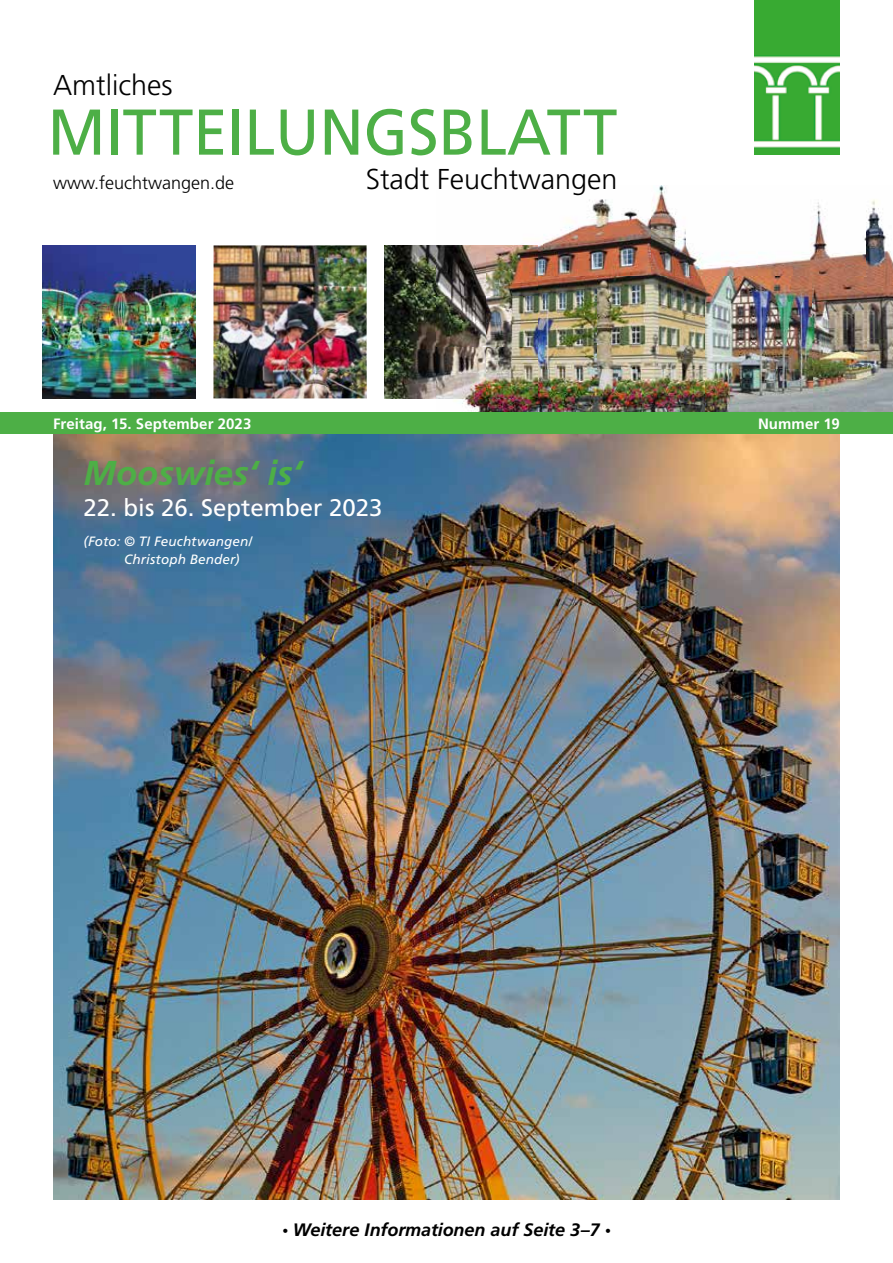
<style>
.page{position:relative;width:893px;height:1263px;background:#fff}
.page>*{position:absolute;margin:0;border:0;box-sizing:border-box;transform-origin:0 0}
.t1{font:64.65px "Frutiger";color:#4daf46;scale:.95 1}
.t2{font:italic 700 34.5px "Frutiger";color:#4daf46}
.t3{font:300 28.65px "Frutiger";color:#000}
.t4{font:24px "Frutiger";color:#fff}
.t5{font:italic 700 18px "Frutiger";letter-spacing:-.005em;color:#000}
.t6{font:300 18px "Frutiger";color:#000}
.t7{font:700 15px "Frutiger";letter-spacing:.005em;color:#fff}
.t8{font:italic 13.5px/18px "Frutiger";letter-spacing:.01em;color:#fff}
.s1{font-size:12px}
</style>
<div class="page">
<img style="left:755px;top:0;width:85px;height:155px">
<img style="left:384px;top:245px;width:153px;height:153px">
<img style="left:437px;top:186px;width:429px;height:90px">
<img style="left:866px;top:199px;width:27px;height:213px">
<img style="left:537px;top:276px;width:275px;height:93px">
<img style="left:812px;top:276px;width:54px;height:136px">
<img style="left:437px;top:369px;width:376px;height:43px">
<img style="left:213px;top:245px;width:154px;height:153px">
<img style="left:43px;top:245px;width:153px;height:153px">
<img style="left:53px;top:434px;width:787px;height:765px">
<div style="left:0;top:412px;width:893px;height:22px;background:#4daf46"></div>
<h3 class="t3" style="left:53px;top:69px;width:121px">Amtliches</h3>
<h1 class="t1" style="left:48px;top:94px;width:601px">MITTEILUNGSBLATT</h1>
<h3 class="t6" style="left:53px;top:173px;width:183px">www.feuchtwangen.de</h3>
<h3 class="t3" style="left:366px;top:163px;width:253px">Stadt Feuchtwangen</h3>
<p class="t7" style="left:53px;top:415px;width:200px">Freitag, 15. September 2023</p>
<p class="t7" style="left:758px;top:415px;width:83px">Nummer 19</p>
<h2 class="t2" style="left:84px;top:453px;width:220px">Mooswies‘ is‘</h2>
<h3 class="t4" style="left:84px;top:494px;width:300px">22. bis 26. September 2023</h3>
<p class="t8" style="left:124px;top:532px;width:130px;text-indent:-41px">(Foto: © TI Feuchtwangen/<br>Christoph Bender)</p>
<h3 class="t5" style="left:282px;top:1219px;width:330px"><span class="s1">•</span> Weitere Informationen auf Seite 3–7 <span class="s1">•</span></h3>
</div>
